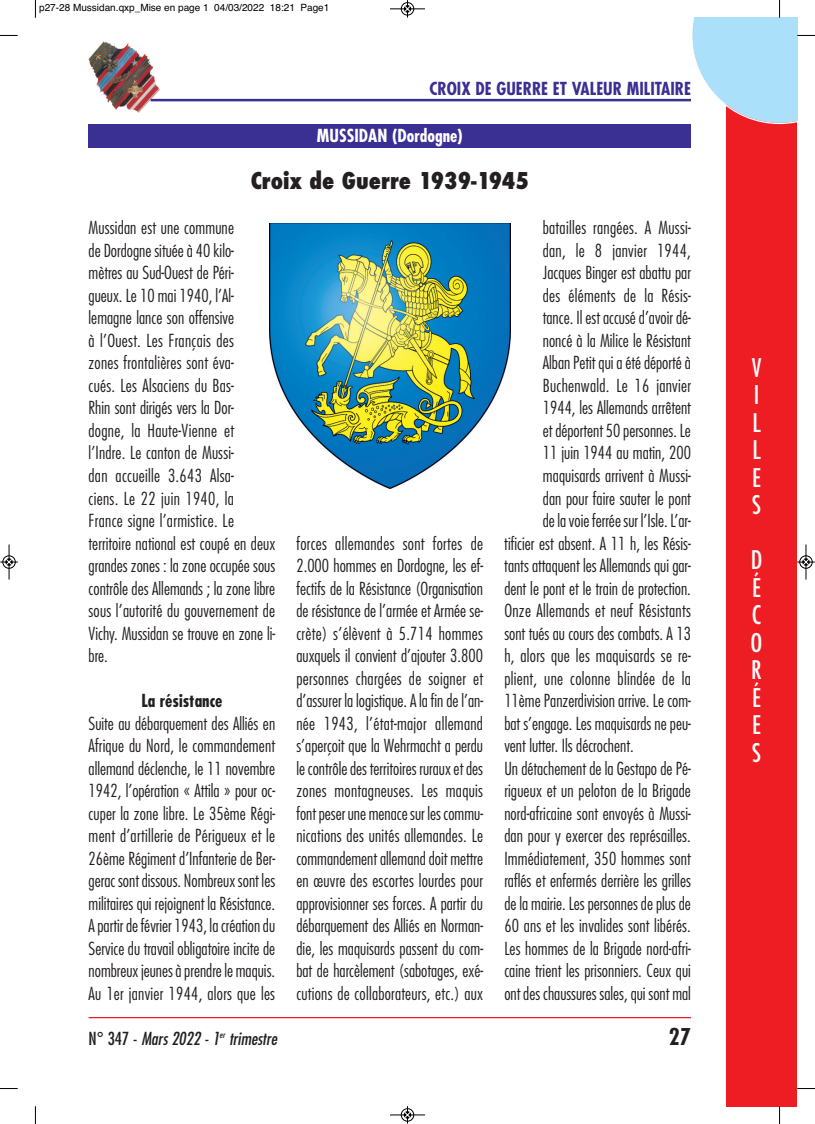
<style>
.page{position:relative;width:815px;height:1124px;background:#fff}
.page>*{position:absolute;margin:0;border:0;box-sizing:border-box;transform-origin:0 0}
.t1{font:condensed 25px/27.5px "Futura";color:#fff;text-align:justify}
.t2{font:800 condensed 22.5px "Futura";color:#231f20}
.t3{font:700 condensed 22.5px "Futura";color:#231f20}
.t4{font:300 condensed 17.5px/22.5px "Futura";letter-spacing:.005em;color:#231f20;text-align:justify}
.t5{font:700 condensed 17.5px "Futura";color:#3a2f92}
.t6{font:italic condensed 17.5px "Futura";color:#231f20}
.t7{font:700 condensed 17.5px "Futura";color:#fff}
.t8{font:700 condensed 17.5px "Futura";color:#231f20}
.t9{font:10px "Helvetica";color:#000}
.s1{font-style:normal}
</style>
<div class="page">
<div style="left:726px;top:18px;width:71px;height:1088px;background:#ee1d23"></div>
<img style="left:89px;top:41px;width:71px;height:72px">
<hr style="left:89px;top:1016px;width:602px;height:2px;background:#ee1d23">
<hr style="left:151px;top:99px;width:540px;height:2px;background:#3a2f92">
<div style="left:89px;top:124px;width:602px;height:23px;background:#3a2f92"></div>
<img style="left:269px;top:223px;width:242px;height:265px">
<svg style="left:35px;top:0;width:1px;height:18px"></svg>
<svg style="left:0;top:35px;width:18px;height:1px"></svg>
<svg style="left:692px;top:0;width:123px;height:124px"></svg>
<svg style="left:35px;top:1106px;width:1px;height:17px"></svg>
<svg style="left:0;top:1088px;width:18px;height:1px"></svg>
<svg style="left:779px;top:1106px;width:1px;height:17px"></svg>
<svg style="left:797px;top:1088px;width:18px;height:1px"></svg>
<div style="left:401px;top:2px;width:13px;height:14px;border:1px solid #fff;border-radius:50%"></div>
<hr style="left:390px;top:9px;width:35px;height:1px;background:#000">
<div style="left:401px;top:2px;width:13px;height:13px;border:1px solid #000;border-radius:50%"></div>
<svg style="left:404px;top:0;width:7px;height:18px"></svg>
<hr style="left:390px;top:1114px;width:35px;height:1px;background:#000">
<div style="left:401px;top:1108px;width:13px;height:13px;border:1px solid #000;border-radius:50%"></div>
<svg style="left:404px;top:1106px;width:7px;height:17px"></svg>
<div style="left:2px;top:555px;width:14px;height:13px;border:1px solid #fff;border-radius:50%"></div>
<hr style="left:9px;top:544px;width:1px;height:35px;background:#000">
<div style="left:3px;top:555px;width:12px;height:13px;border:1px solid #000;border-radius:50%"></div>
<svg style="left:0;top:558px;width:18px;height:7px"></svg>
<div style="left:799px;top:555px;width:14px;height:13px;border:1px solid #fff;border-radius:50%"></div>
<hr style="left:806px;top:544px;width:1px;height:35px;background:#000">
<div style="left:800px;top:555px;width:12px;height:13px;border:1px solid #000;border-radius:50%"></div>
<svg style="left:797px;top:558px;width:18px;height:7px"></svg>
<p class="t9" style="left:39px;top:2px;width:292px">p27-28 Mussidan.qxp_Mise en page 1 04/03/2022 18:21 Page1</p>
<p class="t5" style="left:430px;top:80px;width:263px">CROIX DE GUERRE ET VALEUR MILITAIRE</p>
<p class="t7" style="left:317px;top:128px;width:147px">MUSSIDAN (Dordogne)</p>
<p class="t2" style="left:251px;top:168px;width:280px">Croix de Guerre 1939-1945</p>
<p class="t4" style="left:89px;top:218px;width:188px;text-align:left">Mussidan est une commune<br>de Dordogne située à 40 kilo-<br>mètres au Sud-Ouest de Péri-<br>gueux. Le 10 mai 1940, l’Al&shy;lemagne lance son offensive<br>à l’Ouest. Les Français des<br>zones frontalières sont éva-<br>cués. Les Alsaciens du Bas-<br>Rhin sont dirigés vers la Dor-<br>dogne, la Haute-Vienne et<br>l’Indre. Le canton de Mussi-<br>dan accueille 3.643 Alsa-<br>ciens. Le 22 juin 1940, la<br>France signe l’armistice. Le territoire national est coupé en deux grandes zones : la zone occupée sous contrôle des Allemands ; la zone libre sous l’autorité du gouvernement de<br>Vichy. Mussidan se trouve en zone li&shy;bre.</p>
<p class="t8" style="left:141px;top:693px;width:83px">La résistance</p>
<p class="t4" style="left:89px;top:713px;width:188px">Suite au débarquement des Alliés en Afrique du Nord, le commandement allemand déclenche, le 11 novembre 1942, l’opération « Attila » pour oc&shy;cuper la zone libre. Le 35ème Régi&shy;ment d’artillerie de Périgueux et le 26ème Régiment d’Infanterie de Ber&shy;gerac sont dissous. Nombreux sont les militaires qui rejoignent la Résistance.<br>Apartirdefévrier 1943, lacréationdu Service du travail obligatoire incite de nombreuxjeunesàprendrele maquis.<br>Au 1er janvier 1944, alors que les</p>
<p class="t4" style="left:543px;top:218px;width:150px">batailles rangées. A Mussi-</p>
<p class="t4" style="left:543px;top:240px;width:150px">dan, le 8 janvier 1944,</p>
<p class="t4" style="left:543px;top:263px;width:150px">Jacques Binger est abattu par</p>
<p class="t4" style="left:543px;top:285px;width:150px">des éléments de la Résis-</p>
<p class="t4" style="left:543px;top:308px;width:150px">tance. Il est accusé d’avoir dé-</p>
<p class="t4" style="left:543px;top:330px;width:150px">noncé à la Milice le Résistant</p>
<p class="t4" style="left:543px;top:353px;width:150px">Alban Petit qui a été déporté à</p>
<p class="t4" style="left:543px;top:375px;width:150px">Buchenwald. Le 16 janvier</p>
<p class="t4" style="left:543px;top:398px;width:150px">1944, les Allemands arrêtent</p>
<p class="t4" style="left:543px;top:420px;width:150px">et déportent 50 personnes. Le</p>
<p class="t4" style="left:543px;top:443px;width:150px">11 juin 1944 au matin, 200</p>
<p class="t4" style="left:543px;top:465px;width:150px">maquisards arrivent à Mussi-</p>
<p class="t4" style="left:543px;top:488px;width:150px">dan pour faire sauter le pont</p>
<p class="t4" style="left:543px;top:510px;width:149px">delavoieferréesur l’Isle. L’ar-</p>
<p class="t4" style="left:504px;top:533px;width:188px">tificier est absent. A 11 h, les Résis-</p>
<p class="t4" style="left:504px;top:555px;width:188px">tants attaquent les Allemands qui gar-</p>
<p class="t4" style="left:504px;top:578px;width:188px">dent le pont et le train de protection.</p>
<p class="t4" style="left:504px;top:600px;width:188px">Onze Allemands et neuf Résistants</p>
<p class="t4" style="left:504px;top:623px;width:188px">sont tués au cours des combats. A 13</p>
<p class="t4" style="left:504px;top:645px;width:188px">h, alors que les maquisards se re-</p>
<p class="t4" style="left:504px;top:668px;width:188px">plient, une colonne blindée de la</p>
<p class="t4" style="left:504px;top:690px;width:188px">11ème Panzerdivision arrive. Le com-</p>
<p class="t4" style="left:504px;top:713px;width:188px">bat s’engage. Les maquisards ne peu-</p>
<p class="t4" style="left:504px;top:735px;width:131px">vent lutter. Ils décrochent.</p>
<p class="t4" style="left:504px;top:758px;width:188px">Un détachement de la Gestapo de Pé-</p>
<p class="t4" style="left:504px;top:780px;width:188px">rigueux et un peloton de la Brigade</p>
<p class="t4" style="left:504px;top:803px;width:188px">nord-africaine sont envoyés à Mussi-</p>
<p class="t4" style="left:504px;top:825px;width:188px">dan pour y exercer des représailles.</p>
<p class="t4" style="left:504px;top:848px;width:188px">Immédiatement, 350 hommes sont</p>
<p class="t4" style="left:504px;top:870px;width:188px">raflés et enfermés derrière les grilles</p>
<p class="t4" style="left:504px;top:893px;width:188px">de la mairie. Les personnes de plus de</p>
<p class="t4" style="left:504px;top:915px;width:188px">60 ans et les invalides sont libérés.</p>
<p class="t4" style="left:504px;top:938px;width:188px">Les hommes de la Brigade nord-afri-</p>
<p class="t4" style="left:504px;top:960px;width:188px">caine trient les prisonniers. Ceux qui</p>
<p class="t4" style="left:504px;top:983px;width:188px">ont des chaussures sales, qui sont mal</p>
<p class="t4" style="left:296px;top:533px;width:188px">forces allemandes sont fortes de 2.000 hommes en Dordogne, les ef&shy;fectifs de la Résistance (Organisation de résistance de l’armée et Armée se&shy;crète) s’élèvent à 5.714 hommes auxquels il convient d’ajouter 3.800 personnes chargées de soigner et d’assurer la logistique. A la fin de l’an&shy;née 1943, l’état-major allemand s’aperçoit que la Wehrmacht a perdu le contrôle des territoires ruraux et des zones montagneuses. Les maquis fontpeserune menacesur les commu&shy;nications des unités allemandes. Le commandement allemand doit mettre en œuvre des escortes lourdes pour approvisionner ses forces. A partir du débarquement des Alliés en Norman&shy;die, les maquisards passent du com&shy;bat de harcèlement (sabotages, exé&shy;cutions de collaborateurs, etc.) aux</p>
<p class="t6" style="left:89px;top:1029px;width:190px"><span class="s1">N° 347 -</span> Mars 2022 - 1<sup>er</sup> trimestre</p>
<p class="t3" style="left:669px;top:1026px;width:24px">27</p>
<h1 class="t1" style="left:752px;top:355px;width:11px">V I L L E S</h1>
<h1 class="t1" style="left:751px;top:547px;width:13px">D É C O R É E S</h1>
</div>
